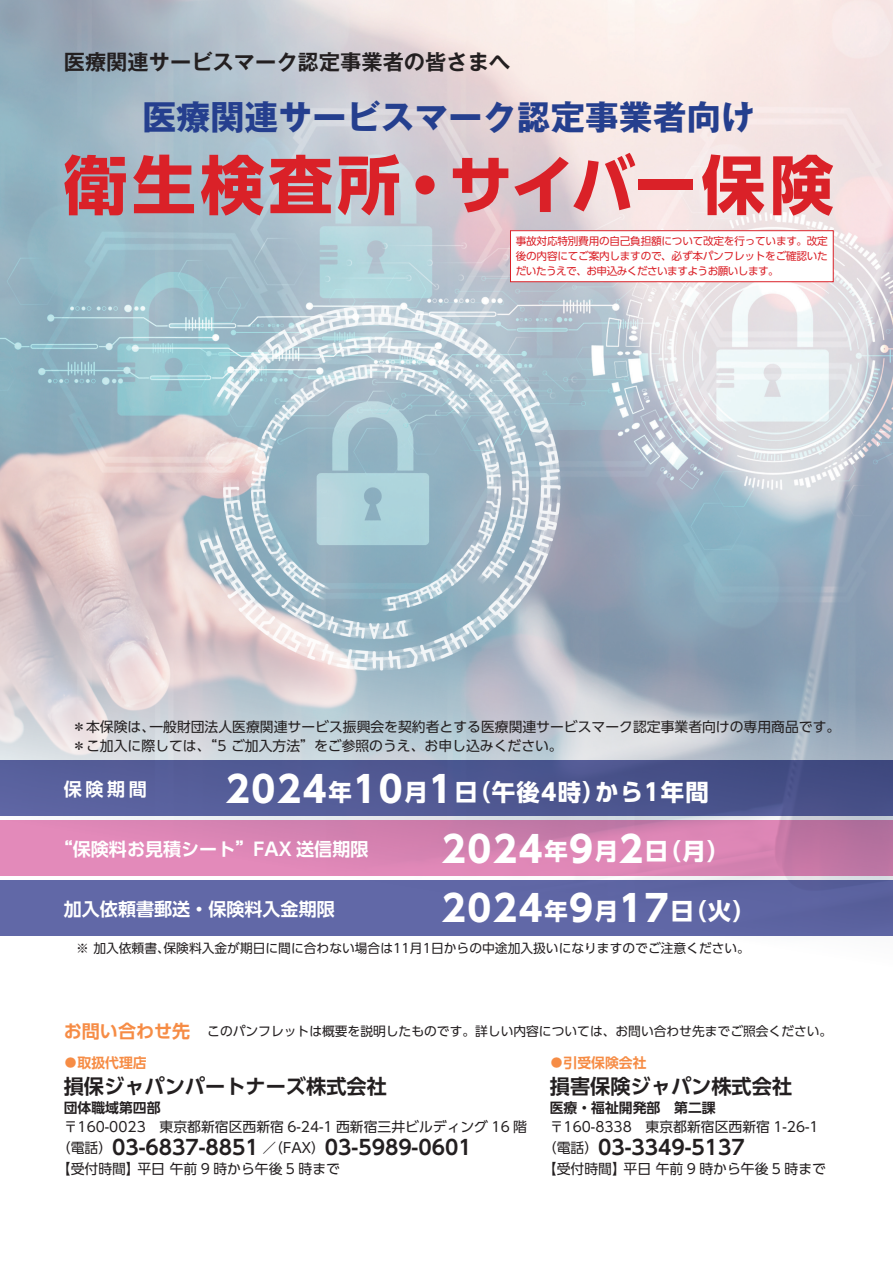
<style>
.page{position:relative;width:893px;height:1263px;background:#fff}
.page>*{position:absolute;margin:0;border:0;box-sizing:border-box;transform-origin:0 0}
.t1{font:700 63.75px "UD Shin Go Pro";letter-spacing:.07em;color:#da2128}
.t2{font:700 36.15px "UD Shin Go Pro";letter-spacing:.05em;color:#fff}
.t3{font:700 34.05px "Gothic MB101 Pro";color:#253f8e}
.t4{font:700 23.4px "UD Shin Go Pro";letter-spacing:.05em;color:#fff}
.t5{font:700 21.3px "Gothic MB101 Pro De";color:#231f20}
.t6{font:700 20.25px "UD Shin Go Pro De";color:#231f20}
.t7{font:700 18px "UD Shin Go Pro De";color:#fff}
.body{font:13.8px "UD Shin Go Pro";color:#231f20}
.t8{font:700 13.8px "UD Shin Go Pro De";color:#231f20}
.t9{font:700 13.8px "UD Shin Go Pro De";color:#f68c45}
.sub_red{font:12.75px "UD Shin Go Pro";color:#231f20}
.body-2{font:12.75px "UD Shin Go Pro";color:#231f20}
.body-3{font:10.65px/14.9px "UD Shin Go Pro";letter-spacing:-.05em;color:#da2128;text-align:justify}
.s1{font-size:36.15px}
.s2{font-size:23.4px}
.s3{font-family:"UD Shin Go Pro De";font-weight:700;font-size:18px;color:#f68c45}
.s4{font-size:11.7px}
.s5{font-family:"UD Shin Go Pro";font-weight:400;font-size:13.8px}
</style>
<div class="page">
<img style="left:0;top:0;width:893px;height:881px">
<div style="left:0;top:761px;width:893px;height:55px;background:linear-gradient(to right,#5b63a0,#434c83)"></div>
<svg style="left:0;top:821px;width:893px;height:55px;background:#d682b1"></svg>
<div style="left:0;top:881px;width:893px;height:55px;background:#6168a7"></div>
<img style="left:197px;top:305px;width:363px;height:365px">
<div style="left:510px;top:231px;width:323px;height:51px;background:#fff"></div>
<div style="left:510px;top:230px;width:323px;height:52px;border:1px solid #da2128"></div>
<p class="t5" style="left:64px;top:44px;width:448px">医療関連サービスマーク認定事業者の皆さまへ</p>
<p class="t3" style="left:142px;top:89px;width:614px">医療関連サービスマーク認定事業者向け</p>
<p class="t1" style="left:64px;top:133px;width:771px">衛生検査所・サイバー保険</p>
<p class="body-3" style="left:516px;top:234px;width:314px">事故対応特別費用の自己負担額について改定を行っています。改定後の内容にてご案内しますので、必ず本パンフレットをご確認いただいたうえで、お申込みくださいますようお願いします。</p>
<p class="body" style="left:72px;top:715px;width:770px">＊本保険は、一般財団法人医療関連サービス振興会を契約者とする医療関連サービスマーク認定事業者向けの専用商品です。</p>
<p class="body" style="left:72px;top:735px;width:492px">＊こ加入に際しては、“5 ご加入方法”をご参照のうえ、お申し込みください。</p>
<p class="t7" style="left:64px;top:775px;width:85px">保険期間</p>
<p class="t4" style="left:226px;top:773px;width:484px"><span class="s1">2024</span>年<span class="s1">10</span>月<span class="s1">1</span>日（午後4時）から1年間</p>
<p class="t7" style="left:55px;top:834px;width:315px">“保険料お見積シート”FAX 送信期限</p>
<p class="t2" style="left:442px;top:820px;width:290px">2024<span class="s2">年</span>9<span class="s2">月</span>2<span class="s2">日（月）</span></p>
<p class="t7" style="left:64px;top:894px;width:273px">加入依頼書郵送・保険料入金期限</p>
<p class="t2" style="left:442px;top:879px;width:316px">2024<span class="s2">年</span>9<span class="s2">月</span>17<span class="s2">日（火）</span></p>
<p class="body-2" style="left:76px;top:938px;width:675px">※ 加入依頼書、保険料入金が期日に間に合わない場合は11月1日からの中途加入扱いになりますのでご注意ください。</p>
<p class="sub_red" style="left:64px;top:1021px;width:770px"><span class="s3">お問い合わせ先</span> このパンフレットは概要を説明したものです。詳しい内容については、お問い合わせ先までご照会ください。</p>
<p class="t9" style="left:65px;top:1051px;width:83px"><span class="s4">●</span>取扱代理店</p>
<p class="t6" style="left:64px;top:1069px;width:325px">損保ジャパンパートナーズ株式会社</p>
<p class="t8" style="left:64px;top:1096px;width:98px">団体職域第四部</p>
<p class="body" style="left:64px;top:1115px;width:465px">〒160-0023　東京都新宿区西新宿 6-24-1 西新宿三井ビルディング 16 階</p>
<p class="t6" style="left:57px;top:1131px;width:416px"><span class="s5">（電話）</span>03-6837-8851 <span class="s5">／（FAX）</span>03-5989-0601</p>
<p class="body" style="left:57px;top:1158px;width:285px">【受付時間】平日 午前 9 時から午後 5 時まで</p>
<p class="t9" style="left:551px;top:1051px;width:97px"><span class="s4">●</span>引受保険会社</p>
<p class="t6" style="left:550px;top:1069px;width:244px">損害保険ジャパン株式会社</p>
<p class="t8" style="left:550px;top:1096px;width:167px">医療・福祉開発部　第二課</p>
<p class="body" style="left:550px;top:1115px;width:270px">〒160-8338　東京都新宿区西新宿 1-26-1</p>
<p class="t6" style="left:543px;top:1131px;width:204px"><span class="s5">（電話）</span>03-3349-5137</p>
<p class="body" style="left:543px;top:1158px;width:285px">【受付時間】平日 午前 9 時から午後 5 時まで</p>
</div>
